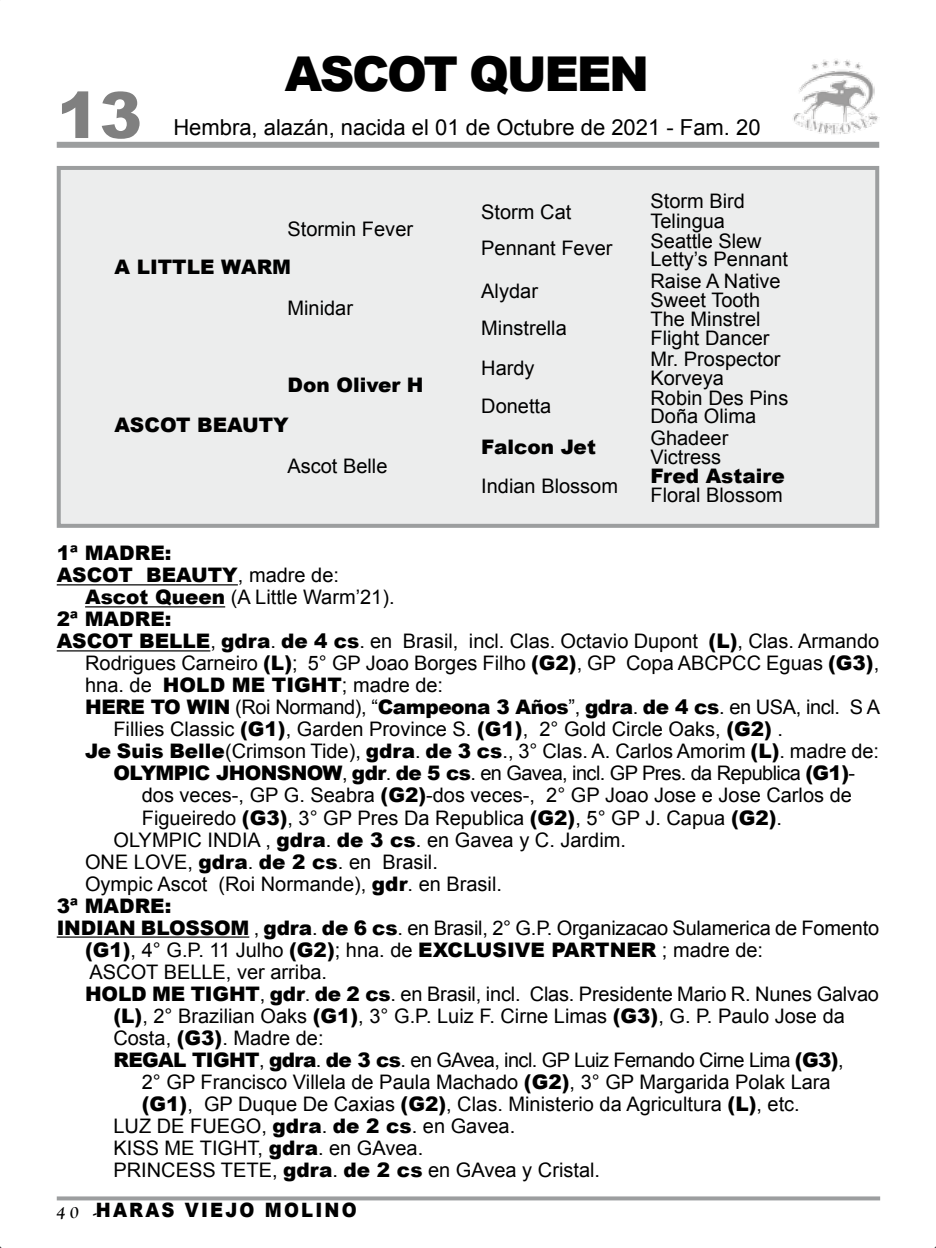
<style>
.page{position:relative;width:936px;height:1248px;background:#fff}
.page>*{position:absolute;margin:0;border:0;box-sizing:border-box;transform-origin:0 0}
.t1{font:900 64px "Arial";color:#808080}
.t2{font:900 48px "Arial";letter-spacing:-.05em;color:#000}
.t3{font:22px "Arial";color:#000}
.t4{font:20px "Arial";color:#000}
.t5{font:20px "Arial";letter-spacing:-.03em;color:#000}
.t6{font:900 20px "Arial";color:#000}
.t7{font:900 20px "Arial";letter-spacing:-.02em;color:#000}
.t8{font:900 19.8px "Arial";letter-spacing:.12em;color:#000;scale:.91 1}
.t9{font:16px "Goudy Old Style Bold Italic BT";color:#000}
.s1{font-weight:400}
.s2{font-weight:900}
</style>
<div class="page">
<div style="left:57px;top:166px;width:822px;height:362px;background:#eceded;border:4px solid #9c9e9f"></div>
<div style="left:57px;top:142px;width:822px;height:6px;background:#9c9e9f"></div>
<svg style="left:57px;top:1196px;width:823px;height:4px;background:#a6a8a9"></svg>
<hr style="left:57px;top:584px;width:181px;height:1px;background:#000">
<hr style="left:85px;top:606px;width:140px;height:1px;background:#000">
<hr style="left:57px;top:650px;width:153px;height:1px;background:#000">
<hr style="left:57px;top:936px;width:192px;height:1px;background:#000">
<img style="left:792px;top:59px;width:87px;height:75px">
<h1 class="t1" style="left:57px;top:69px;width:87px">13</h1>
<h2 class="t2" style="left:285px;top:39px;width:365px">ASCOT QUEEN</h2>
<p class="t3" style="left:173px;top:113px;width:588px">Hembra, alazán, nacida el 01 de Octubre de 2021 - Fam. 20</p>
<p class="t4" style="left:287px;top:216px;width:127px">Stormin Fever</p>
<p class="t6" style="left:114px;top:252px;width:178px">A LITTLE WARM</p>
<p class="t4" style="left:287px;top:295px;width:67px">Minidar</p>
<p class="t6" style="left:287px;top:370px;width:138px">Don Oliver H</p>
<p class="t6" style="left:114px;top:410px;width:176px">ASCOT BEAUTY</p>
<p class="t4" style="left:287px;top:453px;width:102px">Ascot Belle</p>
<p class="t4" style="left:481px;top:199px;width:92px">Storm Cat</p>
<p class="t4" style="left:481px;top:235px;width:133px">Pennant Fever</p>
<p class="t4" style="left:481px;top:278px;width:58px">Alydar</p>
<p class="t4" style="left:481px;top:315px;width:87px">Minstrella</p>
<p class="t4" style="left:481px;top:354px;width:55px">Hardy</p>
<p class="t4" style="left:481px;top:392px;width:72px">Donetta</p>
<p class="t6" style="left:481px;top:432px;width:116px">Falcon Jet</p>
<p class="t4" style="left:481px;top:473px;width:138px">Indian Blossom</p>
<p class="t4" style="left:650px;top:188px;width:96px">Storm Bird</p>
<p class="t4" style="left:650px;top:208px;width:76px">Telingua</p>
<p class="t4" style="left:650px;top:228px;width:113px">Seattle Slew</p>
<p class="t4" style="left:650px;top:246px;width:139px">Letty’s Pennant</p>
<p class="t4" style="left:650px;top:267px;width:132px">Raise A Native</p>
<p class="t4" style="left:650px;top:286px;width:111px">Sweet Tooth</p>
<p class="t4" style="left:650px;top:305px;width:112px">The Minstrel</p>
<p class="t4" style="left:650px;top:324px;width:120px">Flight Dancer</p>
<p class="t4" style="left:650px;top:345px;width:132px">Mr. Prospector</p>
<p class="t4" style="left:650px;top:365px;width:75px">Korveya</p>
<p class="t4" style="left:650px;top:385px;width:139px">Robin Des Pins</p>
<p class="t4" style="left:650px;top:403px;width:107px">Doña Olima</p>
<p class="t4" style="left:650px;top:424px;width:79px">Ghadeer</p>
<p class="t4" style="left:650px;top:443px;width:72px">Victress</p>
<p class="t6" style="left:650px;top:461px;width:136px">Fred Astaire</p>
<p class="t4" style="left:650px;top:481px;width:134px">Floral Blossom</p>
<p class="t6" style="left:57px;top:538px;width:116px">1ª MADRE:</p>
<p class="t6" style="left:57px;top:560px;width:284px">ASCOT BEAUTY<span class="s1">, madre de:</span></p>
<p class="t4" style="left:85px;top:584px;width:311px"><span class="s2">Ascot Queen</span> (A Little Warm’21).</p>
<p class="t6" style="left:57px;top:604px;width:116px">2ª MADRE:</p>
<p class="t4" style="left:57px;top:628px;width:824px"><span class="s2">ASCOT BELLE</span>, <span class="s2">gdra</span>. <span class="s2">de 4 cs</span>. en Brasil, incl. Clas. Octavio Dupont <span class="s2">(L)</span>, Clas. Armando</p>
<p class="t4" style="left:85px;top:650px;width:795px">Rodrigues Carneiro <span class="s2">(L)</span>; 5° GP Joao Borges Filho <span class="s2">(G2)</span>, GP Copa ABCPCC Eguas <span class="s2">(G3)</span>,</p>
<p class="t4" style="left:85px;top:672px;width:359px">hna. de <span class="s2">HOLD ME TIGHT</span>; madre de:</p>
<p class="t7" style="left:85px;top:692px;width:796px">HERE TO WIN <span class="s1">(Roi Normand), “</span>Campeona 3 Años<span class="s1">”,</span> gdra<span class="s1">.</span> de 4 cs<span class="s1">. en USA, incl. S A</span></p>
<p class="t4" style="left:113px;top:716px;width:671px">Fillies Classic <span class="s2">(G1)</span>, Garden Province S. <span class="s2">(G1)</span>, 2° Gold Circle Oaks, <span class="s2">(G2)</span> .</p>
<p class="t4" style="left:85px;top:738px;width:795px"><span class="s2">Je Suis Belle</span>(Crimson Tide), <span class="s2">gdra</span>. <span class="s2">de 3 cs</span>., 3° Clas. A. Carlos Amorim <span class="s2">(L)</span>. madre de:</p>
<p class="t5" style="left:113px;top:760px;width:743px"><span class="s2">OLYMPIC JHONSNOW</span>, <span class="s2">gdr</span>. <span class="s2">de 5 cs</span>. en Gavea, incl. GP Pres. da Republica <span class="s2">(G1)</span>-</p>
<p class="t4" style="left:142px;top:782px;width:711px">dos veces-, GP G. Seabra <span class="s2">(G2)</span>-dos veces-, 2° GP Joao Jose e Jose Carlos de</p>
<p class="t4" style="left:142px;top:804px;width:641px">Figueiredo <span class="s2">(G3)</span>, 3° GP Pres Da Republica <span class="s2">(G2)</span>, 5° GP J. Capua <span class="s2">(G2)</span>.</p>
<p class="t4" style="left:113px;top:826px;width:514px">OLYMPIC INDIA , <span class="s2">gdra</span>. <span class="s2">de 3 cs</span>. en Gavea y C. Jardim.</p>
<p class="t4" style="left:85px;top:848px;width:354px">ONE LOVE, <span class="s2">gdra</span>. <span class="s2">de 2 cs</span>. en Brasil.</p>
<p class="t4" style="left:85px;top:870px;width:418px">Oympic Ascot (Roi Normande), <span class="s2">gdr</span>. en Brasil.</p>
<p class="t6" style="left:57px;top:890px;width:116px">3ª MADRE:</p>
<p class="t4" style="left:57px;top:914px;width:824px"><span class="s2">INDIAN BLOSSOM</span> , <span class="s2">gdra</span>. <span class="s2">de 6 cs</span>. en Brasil, 2° G.P. Organizacao Sulamerica de Fomento</p>
<p class="t4" style="left:85px;top:936px;width:679px"><span class="s2">(G1)</span>, 4° G.P. 11 Julho <span class="s2">(G2)</span>; hna. de <span class="s2">EXCLUSIVE PARTNER</span> ; madre de:</p>
<p class="t4" style="left:89px;top:958px;width:239px">ASCOT BELLE, ver arriba.</p>
<p class="t4" style="left:85px;top:980px;width:795px"><span class="s2">HOLD ME TIGHT</span>, <span class="s2">gdr</span>. <span class="s2">de 2 cs</span>. en Brasil, incl. Clas. Presidente Mario R. Nunes Galvao</p>
<p class="t4" style="left:113px;top:1002px;width:733px"><span class="s2">(L)</span>, 2° Brazilian Oaks <span class="s2">(G1)</span>, 3° G.P. Luiz F. Cirne Limas <span class="s2">(G3)</span>, G. P. Paulo Jose da</p>
<p class="t4" style="left:113px;top:1024px;width:212px">Costa, <span class="s2">(G3)</span>. Madre de:</p>
<p class="t5" style="left:113px;top:1046px;width:731px"><span class="s2">REGAL TIGHT</span>, <span class="s2">gdra</span>. <span class="s2">de 3 cs</span>. en GAvea, incl. GP Luiz Fernando Cirne Lima <span class="s2">(G3)</span>,</p>
<p class="t4" style="left:142px;top:1068px;width:690px">2° GP Francisco Villela de Paula Machado <span class="s2">(G2)</span>, 3° GP Margarida Polak Lara</p>
<p class="t4" style="left:142px;top:1090px;width:659px"><span class="s2">(G1)</span>, GP Duque De Caxias <span class="s2">(G2)</span>, Clas. Ministerio da Agricultura <span class="s2">(L)</span>, etc.</p>
<p class="t4" style="left:113px;top:1112px;width:403px">LUZ DE FUEGO, <span class="s2">gdra</span>. <span class="s2">de 2 cs</span>. en Gavea.</p>
<p class="t4" style="left:113px;top:1134px;width:311px">KISS ME TIGHT, <span class="s2">gdra</span>. en GAvea.</p>
<p class="t4" style="left:113px;top:1156px;width:488px">PRINCESS TETE, <span class="s2">gdra</span>. <span class="s2">de 2 cs</span> en GAvea y Cristal.</p>
<p class="t8" style="left:96px;top:1195px;width:288px">HARAS VIEJO MOLINO</p>
<p class="t9" style="left:57px;top:1202px;width:42px">40 -</p>
</div>
